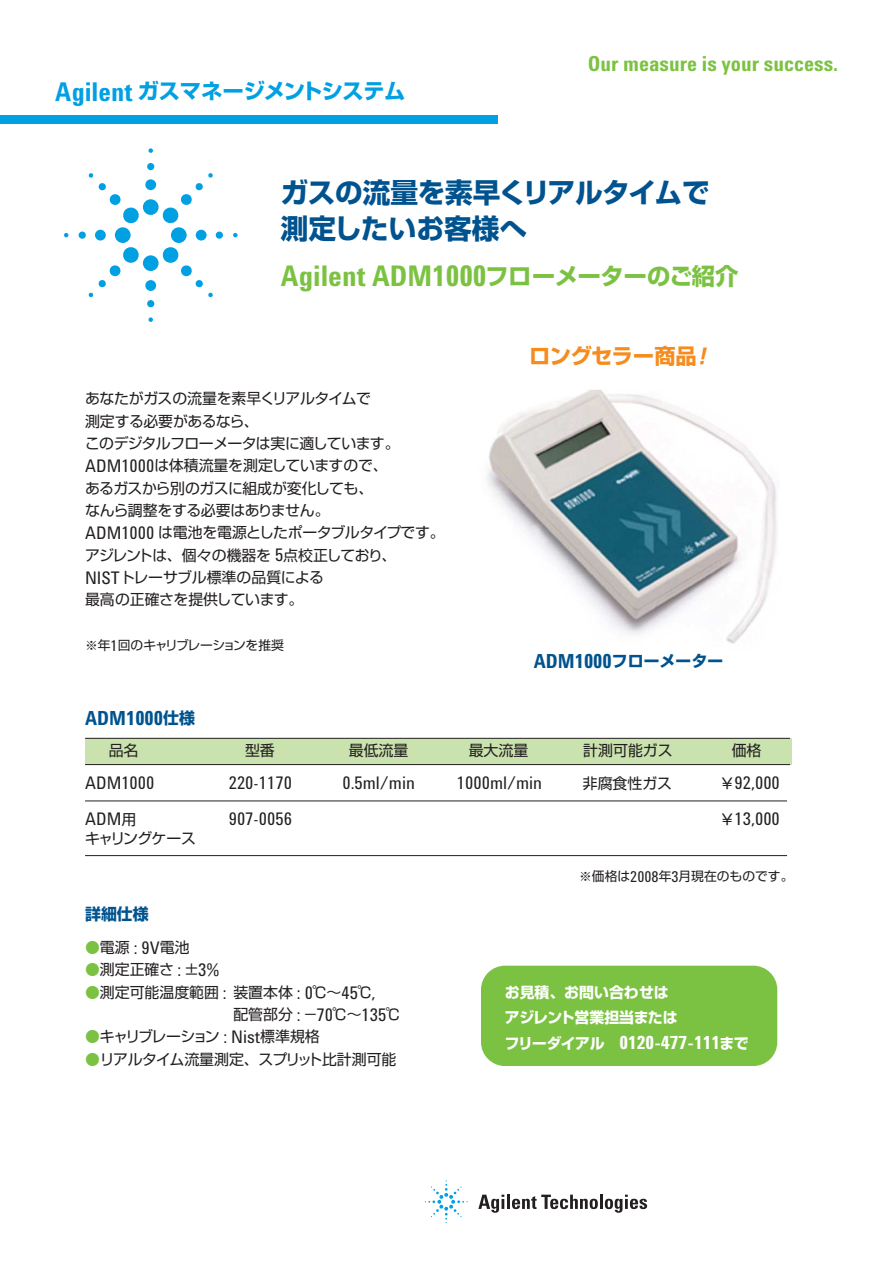
<style>
.page{position:relative;width:893px;height:1262px;background:#fff}
.page>*{position:absolute;margin:0;border:0;box-sizing:border-box;transform-origin:0 0}
.t1{font:700 29.25px "Agilent Cond";color:#7cc242}
.t2{font:700 27.6px/36.2px "Shin Go";letter-spacing:-.01em;color:#00538e}
.t3{font:700 21.3px "Agilent Cond";color:#7cc242}
.t4{font:700 21.3px "Shin Go";letter-spacing:-.025em;color:#00a0e3}
.t5{font:700 21.3px "Shin Go";letter-spacing:-.01em;color:#f68b1e}
.t6{font:700 19.95px "Agilent Cond";color:#00538e}
.t7{font:700 18.6px "Agilent Cond";color:#fff}
.t8{font:17.85px "Agilent Cond";color:#231f20}
.t9{font:700 15.9px "Shin Go";color:#00538e}
.t10{font:14.85px/22.4px "Shin Go";letter-spacing:-.02em;color:#231f20}
.t11{font:14.85px/22.4px "Shin Go";color:#231f20}
.t12{font:700 14.85px/25.5px "Shin Go";color:#fff}
.t13{font:14.85px "Shin Go";letter-spacing:-.1em;color:#231f20}
.t14{font:14.85px "Shin Go";letter-spacing:-.055em;color:#231f20}
.t15{font:12.75px "Shin Go";color:#231f20}
.t16{font:12.75px "Shin Go";letter-spacing:-.045em;color:#231f20}
.s1{font-family:"Agilent Cond";font-size:26.55px}
.s2{font-family:"Shin Go";font-size:23.4px}
.s3{font-family:"Agilent Cond";font-size:17.85px}
.s4{font-family:"Agilent Cond";font-size:15.3px}
.s5{font-family:"Shin Go";font-size:15.9px}
.s6{font-style:italic}
.s7{font-family:"Shin Go";font-size:14.85px}
.s8{color:#7cc242}
</style>
<div class="page">
<div style="left:85px;top:738px;width:706px;height:26px;background:#c9e2ae"></div>
<svg style="left:478px;top:1194px;width:26px;height:18px"></svg>
<hr style="left:507px;top:1194px;width:3px;height:14px;background:#231f20">
<svg style="left:512px;top:1194px;width:135px;height:18px"></svg>
<svg style="left:425px;top:1180px;width:42px;height:43px"></svg>
<div style="left:0;top:115px;width:497px;height:8px;background:#00a0e3"></div>
<div style="left:143px;top:199px;width:15px;height:16px;background:#00a0e3;border-radius:50%"></div>
<div style="left:145px;top:179px;width:11px;height:11px;background:#00a0e3;border-radius:50%"></div>
<div style="left:147px;top:163px;width:7px;height:7px;background:#00a0e3;border-radius:50%"></div>
<svg style="left:148px;top:148px;width:5px;height:5px"></svg>
<div style="left:171px;top:227px;width:16px;height:16px;background:#00a0e3;border-radius:50%"></div>
<div style="left:196px;top:230px;width:10px;height:10px;background:#00a0e3;border-radius:50%"></div>
<div style="left:216px;top:231px;width:7px;height:8px;background:#00a0e3;border-radius:50%"></div>
<svg style="left:233px;top:233px;width:4px;height:4px"></svg>
<div style="left:143px;top:255px;width:15px;height:16px;background:#00a0e3;border-radius:50%"></div>
<div style="left:145px;top:280px;width:11px;height:11px;background:#00a0e3;border-radius:50%"></div>
<div style="left:147px;top:300px;width:7px;height:7px;background:#00a0e3;border-radius:50%"></div>
<svg style="left:148px;top:317px;width:5px;height:5px"></svg>
<div style="left:115px;top:227px;width:16px;height:16px;background:#00a0e3;border-radius:50%"></div>
<div style="left:95px;top:230px;width:11px;height:10px;background:#00a0e3;border-radius:50%"></div>
<div style="left:79px;top:231px;width:7px;height:8px;background:#00a0e3;border-radius:50%"></div>
<svg style="left:64px;top:233px;width:4px;height:4px"></svg>
<svg style="left:162px;top:173px;width:51px;height:51px"></svg>
<svg style="left:162px;top:247px;width:51px;height:50px"></svg>
<svg style="left:88px;top:247px;width:51px;height:50px"></svg>
<svg style="left:88px;top:173px;width:51px;height:51px"></svg>
<img style="left:487px;top:389px;width:290px;height:255px">
<hr style="left:85px;top:800px;width:702px;height:1px;background:#231f20">
<hr style="left:85px;top:855px;width:702px;height:1px;background:#231f20">
<div style="left:481px;top:965px;width:296px;height:101px;background:#7cc242;border-radius:24px"></div>
<hr style="left:85px;top:738px;width:705px;height:1px;background:#231f20">
<hr style="left:85px;top:764px;width:705px;height:1px;background:#231f20">
<h3 class="t4" style="left:55px;top:83px;width:351px"><span class="s1">Agilent</span> ガスマネージメントシステム</h3>
<h3 class="t3" style="left:587px;top:56px;width:252px">Our measure is your success.</h3>
<h2 class="t2" style="left:281px;top:178px;width:430px">ガスの流量を素早くリアルタイムで測定したいお客様へ</h2>
<h1 class="t1" style="left:281px;top:265px;width:459px">Agilent ADM1000<span class="s2">フローメーターのご紹介</span></h1>
<p class="t10" style="left:85px;top:389px;width:361px">あなたがガスの流量を素早くリアルタイムで<br>測定する必要があるなら、<br>このデジタルフローメータは実に適しています。<br><span class="s3">ADM1000</span>は体積流量を測定していますので、<br>あるガスから別のガスに組成が変化しても、<br>なんら調整をする必要はありません。<br><span class="s3">ADM1000</span> は電池を電源としたポータブルタイプです。アジレントは、個々の機器を <span class="s3">5</span>点校正しており、<br><span class="s3">NIST</span>トレーサブル標準の品質による<br>最高の正確さを提供しています。</p>
<p class="t16" style="left:85px;top:640px;width:200px">※年<span class="s4">1</span>回のキャリブレーションを推奨</p>
<h3 class="t6" style="left:85px;top:711px;width:111px">ADM1000<span class="s5">仕様</span></h3>
<h3 class="t5" style="left:529px;top:348px;width:189px">ロングセラー商品<span class="s6">！</span></h3>
<h3 class="t6" style="left:533px;top:653px;width:191px">ADM1000<span class="s5">フローメーター</span></h3>
<p class="t10" style="left:109px;top:741px;width:31px">品名</p>
<p class="t10" style="left:245px;top:741px;width:31px">型番</p>
<p class="t10" style="left:349px;top:741px;width:61px">最低流量</p>
<p class="t10" style="left:469px;top:741px;width:61px">最大流量</p>
<p class="t10" style="left:583px;top:741px;width:91px">計測可能ガス</p>
<p class="t10" style="left:731px;top:741px;width:31px">価格</p>
<p class="t8" style="left:85px;top:776px;width:71px">ADM1000</p>
<p class="t8" style="left:229px;top:776px;width:65px">220-1170</p>
<p class="t8" style="left:342px;top:776px;width:74px">0.5ml/min</p>
<p class="t8" style="left:457px;top:776px;width:87px">1000ml/min</p>
<p class="t10" style="left:583px;top:773px;width:91px">非腐食性ガス</p>
<p class="t8" style="left:719px;top:776px;width:62px"><span class="s7">￥</span>92,000</p>
<p class="t8" style="left:85px;top:812px;width:53px">ADM<span class="s7">用</span></p>
<p class="t8" style="left:229px;top:812px;width:65px">907-0056</p>
<p class="t8" style="left:719px;top:812px;width:62px"><span class="s7">￥</span>13,000</p>
<p class="t14" style="left:85px;top:832px;width:112px">キャリングケース</p>
<p class="t9" style="left:85px;top:908px;width:65px">詳細仕様</p>
<p class="t10" style="left:85px;top:937px;width:106px"><span class="s8">●</span>電源 <span class="s3">: 9V</span>電池</p>
<p class="t10" style="left:85px;top:960px;width:136px"><span class="s8">●</span>測定正確さ <span class="s3">:</span> ±<span class="s3">3%</span></p>
<p class="t11" style="left:233px;top:982px;width:169px;text-indent:-148px"><span class="s8">●</span>測定可能温度範囲 <span class="s3">:</span> 装置本体 <span class="s3">: 0</span>℃～<span class="s3">45</span>℃<span class="s3">,<br></span>配管部分 <span class="s3">:</span>－<span class="s3">70</span>℃～<span class="s3">135</span>℃</p>
<p class="t13" style="left:85px;top:1031px;width:236px"><span class="s8">●</span>キャリブレーション <span class="s3">: Nist</span>標準規格</p>
<p class="t10" style="left:85px;top:1049px;width:313px"><span class="s8">●</span>リアルタイム流量測定、スプリット比計測可能</p>
<p class="t15" style="left:579px;top:871px;width:216px">※価格は<span class="s4">2008</span>年<span class="s4">3</span>月現在のものです。</p>
<p class="t12" style="left:505px;top:981px;width:174px">お見積、お問い合わせはアジレント営業担当または</p>
<p class="t7" style="left:505px;top:1036px;width:245px"><span class="s7">フリーダイアル　</span>0120-477-111<span class="s7">まで</span></p>
</div>
